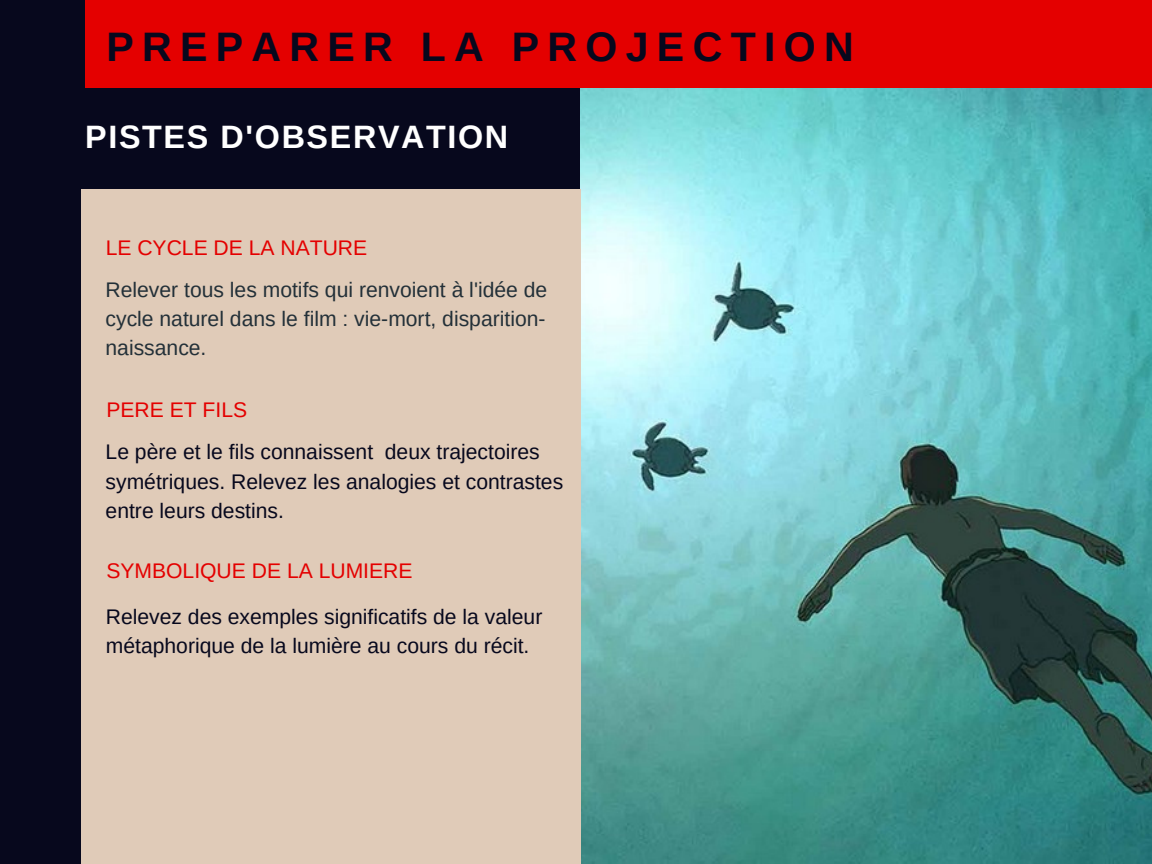
<style>
.page{position:relative;width:1152px;height:864px;background:#07081d}
.page>*{position:absolute;margin:0;border:0;box-sizing:border-box;transform-origin:0 0}
.t1{font:700 41.25px "Arimo";letter-spacing:.2em;color:#07081d}
.t2{font:700 32.4px "Arimo";letter-spacing:.05em;color:#fff}
.t3{font:21.15px/29.2px "Arimo";color:#07081d}
.t4{font:21.15px/29.2px "Arimo";color:#233038;text-align:justify}
.t5{font:21.15px "Arimo";color:#e40000}
</style>
<div class="page">
<img style="left:581px;top:87px;width:571px;height:777px">
<div style="left:81px;top:189px;width:500px;height:675px;background:#e0cbb8"></div>
<div style="left:85px;top:0;width:1067px;height:87px;background:#e40000"></div>
<h1 class="t1" style="left:106px;top:24px;width:749px">PREPARER LA PROJECTION</h1>
<h2 class="t2" style="left:85px;top:118px;width:425px">PISTES D'OBSERVATION</h2>
<p class="t5" style="left:106px;top:236px;width:263px">LE CYCLE DE LA NATURE</p>
<p class="t4" style="left:106px;top:275px;width:443px">Relever tous les motifs qui renvoient à l'idée de cycle naturel dans le film : vie-mort, disparition&shy;naissance.</p>
<p class="t5" style="left:106px;top:398px;width:142px">PERE ET FILS</p>
<p class="t3" style="left:106px;top:437px;width:459px">Le père et le fils connaissent deux trajectoires symétriques. Relevez les analogies et contrastes entre leurs destins.</p>
<p class="t5" style="left:106px;top:558px;width:308px">SYMBOLIQUE DE LA LUMIERE</p>
<p class="t3" style="left:106px;top:602px;width:438px">Relevez des exemples significatifs de la valeur métaphorique de la lumière au cours du récit.</p>
</div>
